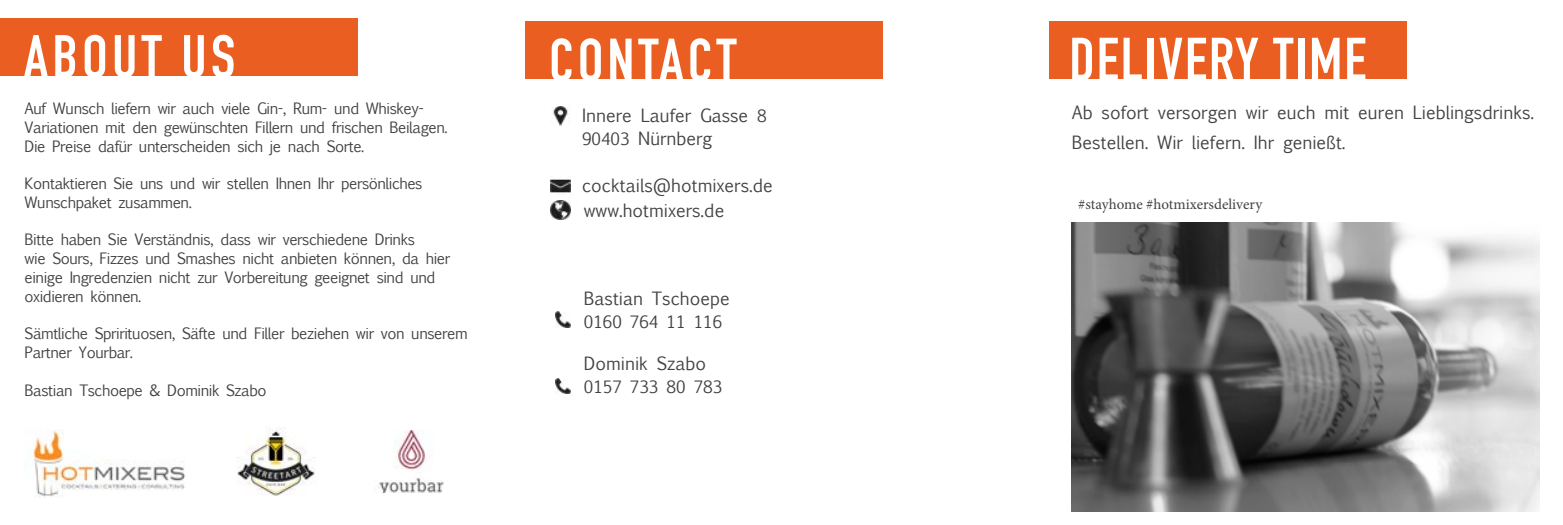
<style>
.page{position:relative;width:1563px;height:525px;background:#fff}
.page>*{position:absolute;margin:0;border:0;box-sizing:border-box;transform-origin:0 0}
.t1{font:700 60px "DIN Condensed";letter-spacing:.03em;color:#fff}
.t2{font:700 60px "DIN Condensed";letter-spacing:.07em;color:#fff}
.t3{font:17.5px/30px "Euphemia UCAS";color:#424241}
.t4{font:16.25px "Euphemia UCAS";color:#424241}
.t5{font:15px/18.8px "Euphemia UCAS";letter-spacing:-.03em;color:#424241}
.t6{font:15px "Minion Pro";letter-spacing:-.005em;color:#424241}
.s1{font-size:16.25px}
</style>
<div class="page">
<div style="left:525px;top:21px;width:358px;height:58px;background:#ea5f21"></div>
<div style="left:1049px;top:21px;width:358px;height:58px;background:#ea5f21"></div>
<img style="left:24px;top:429px;width:162px;height:68px">
<img style="left:237px;top:428px;width:78px;height:68px">
<img style="left:1072px;top:223px;width:468px;height:288px">
<div style="left:0;top:18px;width:358px;height:57px;background:#ea5f21"></div>
<img style="left:553px;top:106px;width:15px;height:19px">
<img style="left:555px;top:378px;width:15px;height:15px">
<img style="left:551px;top:200px;width:19px;height:19px">
<img style="left:551px;top:179px;width:19px;height:16px">
<img style="left:555px;top:311px;width:15px;height:16px">
<img style="left:378px;top:430px;width:66px;height:62px">
<h1 class="t1" style="left:24px;top:22px;width:213px">ABOUT US</h1>
<p class="t5" style="left:25px;top:99px;width:424px">Auf Wunsch liefern wir auch viele Gin-, Rum- und Whiskey-<br>Variationen mit den gewünschten Fillern und frischen Beilagen.<br>Die Preise dafür unterscheiden sich je nach Sorte.</p>
<p class="t5" style="left:25px;top:174px;width:399px">Kontaktieren Sie uns und wir stellen Ihnen Ihr persönliches<br>Wunschpaket zusammen.</p>
<p class="t5" style="left:25px;top:230px;width:427px">Bitte haben Sie Verständnis, dass wir verschiedene Drinks<br>wie Sours, Fizzes und Smashes nicht anbieten können, da hier einige Ingredenzien nicht zur Vorbereitung geeignet sind und oxidieren können.</p>
<p class="t5" style="left:25px;top:324px;width:444px">Sämtliche Sprirituosen, Säfte und Filler beziehen wir von unserem<br>Partner Yourbar.</p>
<p class="t5" style="left:25px;top:380px;width:243px">Bastian Tschoepe &amp; Dominik Szabo</p>
<h1 class="t2" style="left:549px;top:25px;width:189px">CONTACT</h1>
<h1 class="t1" style="left:1069px;top:24px;width:299px">DELIVERY TIME</h1>
<p class="t3" style="left:1072px;top:97px;width:464px">Ab sofort versorgen wir euch mit euren Lieblingsdrinks.<br>Bestellen. Wir liefern. Ihr genießt.</p>
<p class="t3" style="left:582px;top:105px;width:186px;line-height:22.5px">Innere Laufer Gasse <span class="s1">8<br>90403</span> Nürnberg</p>
<p class="t3" style="left:582px;top:170px;width:192px">cocktails@hotmixers.de</p>
<p class="t3" style="left:584px;top:195px;width:142px">www.hotmixers.de</p>
<p class="t3" style="left:584px;top:283px;width:147px">Bastian Tschoepe</p>
<p class="t4" style="left:584px;top:310px;width:140px">0160 764 11 116</p>
<p class="t3" style="left:584px;top:348px;width:124px">Dominik Szabo</p>
<p class="t4" style="left:584px;top:375px;width:140px">0157 733 80 783</p>
<p class="t6" style="left:1078px;top:194px;width:186px">#stayhome #hotmixersdelivery</p>
</div>
